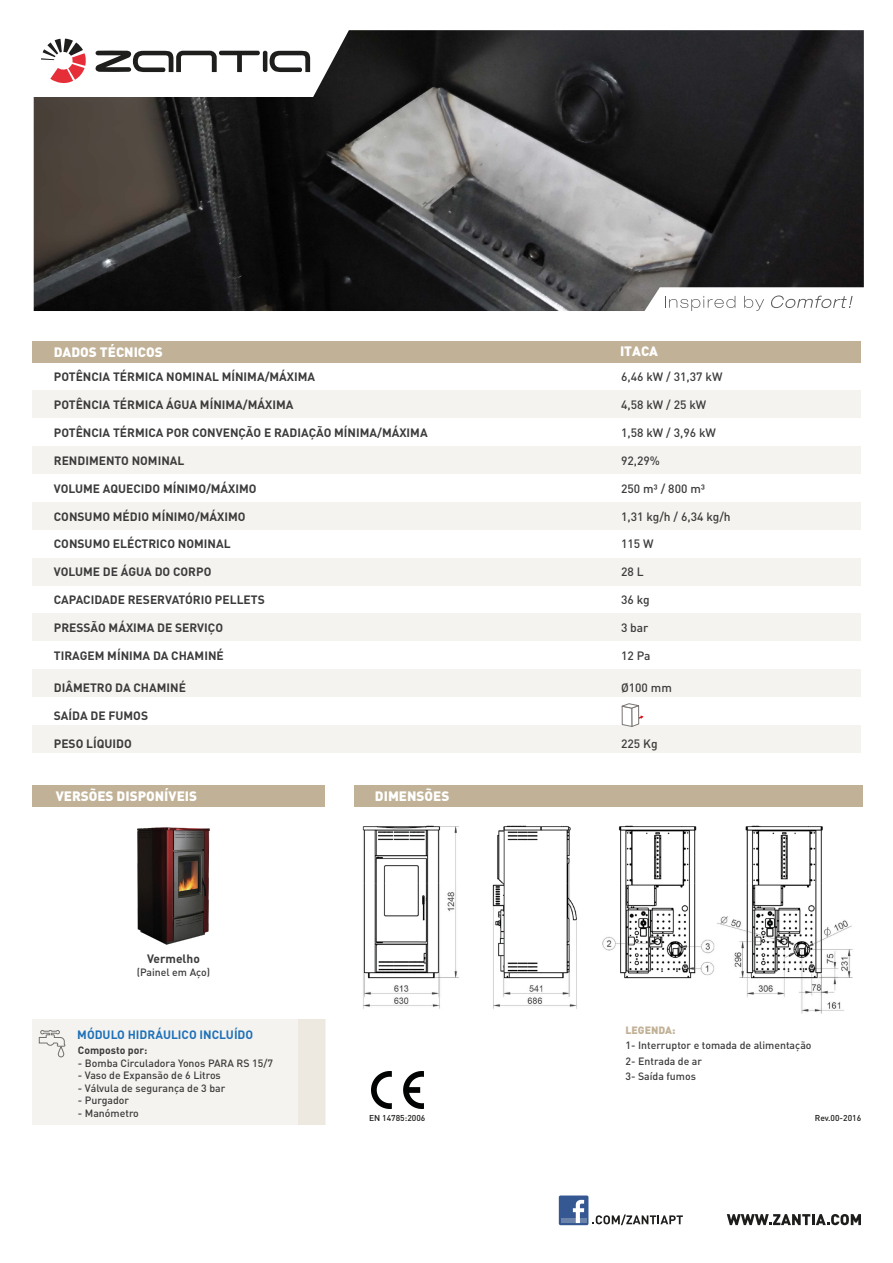
<style>
.page{position:relative;width:893px;height:1263px;background:#fff}
.page>*{position:absolute;margin:0;border:0;box-sizing:border-box;transform-origin:0 0}
.t1{font:900 13.5px "DIN";color:#fff}
.t2{font:700 12px "DIN";color:#3d3c3c}
.t3{font:500 12px "DIN";color:#3d3c3c}
.t4{font:700 12px "DIN";color:#1f71b8}
.t5{font:500 10.5px/15.5px "DIN";color:#3d3c3c}
.t6{font:700 10.5px "DIN";color:#3d3c3c}
.t7{font:900 10.5px "DIN";color:#c1b196}
.t8{font:500 8.4px "DIN";color:#1d1d1b}
</style>
<div class="page">
<img style="left:362px;top:825px;width:491px;height:189px">
<div style="left:33px;top:1019px;width:292px;height:106px;background:#f5f3ef"></div>
<div style="left:298px;top:1019px;width:27px;height:106px;background:#ede9e1"></div>
<img style="left:34px;top:30px;width:830px;height:281px">
<svg style="left:270px;top:51px;width:40px;height:21px"></svg>
<hr style="left:263px;top:51px;width:4px;height:21px;background:#1e1e1c;border-radius:2px">
<hr style="left:219px;top:51px;width:41px;height:4px;background:#1e1e1c;border-radius:2px">
<svg style="left:41px;top:39px;width:45px;height:45px"></svg>
<svg style="left:94px;top:50px;width:123px;height:22px"></svg>
<svg style="left:592px;top:1214px;width:91px;height:11px"></svg>
<svg style="left:727px;top:1214px;width:134px;height:11px"></svg>
<div style="left:559px;top:1195px;width:29px;height:30px;background:#355892;border-radius:2px"></div>
<hr style="left:561px;top:1219px;width:25px;height:4px;background:#6c84ac">
<svg style="left:573px;top:1200px;width:11px;height:23px"></svg>
<svg style="left:665px;top:296px;width:70px;height:15px"></svg>
<svg style="left:744px;top:296px;width:20px;height:15px"></svg>
<svg style="left:771px;top:295px;width:82px;height:13px"></svg>
<div style="left:33px;top:785px;width:292px;height:21px;background:#c1b196"></div>
<div style="left:354px;top:785px;width:508px;height:21px;background:#c1b196"></div>
<svg style="left:621px;top:703px;width:22px;height:22px"></svg>
<div style="left:33px;top:341px;width:828px;height:21px;background:#c1b196"></div>
<div style="left:33px;top:390px;width:828px;height:28px;background:#f5f3ef"></div>
<div style="left:33px;top:446px;width:828px;height:28px;background:#f5f3ef"></div>
<div style="left:33px;top:502px;width:828px;height:28px;background:#f5f3ef"></div>
<div style="left:33px;top:557px;width:828px;height:28px;background:#f5f3ef"></div>
<div style="left:33px;top:613px;width:828px;height:28px;background:#f5f3ef"></div>
<div style="left:33px;top:669px;width:828px;height:28px;background:#f5f3ef"></div>
<div style="left:33px;top:725px;width:828px;height:28px;background:#f5f3ef"></div>
<svg style="left:39px;top:1030px;width:27px;height:28px"></svg>
<img style="left:138px;top:828px;width:71px;height:116px">
<img style="left:371px;top:1071px;width:52px;height:37px">
<p class="t1" style="left:54px;top:343px;width:110px">DADOS TÉCNICOS</p>
<p class="t1" style="left:620px;top:342px;width:40px">ITACA</p>
<p class="t2" style="left:54px;top:369px;width:263px">POTÊNCIA TÉRMICA NOMINAL MÍNIMA/MÁXIMA</p>
<p class="t3" style="left:621px;top:369px;width:103px">6,46 kW / 31,37 kW</p>
<p class="t2" style="left:54px;top:397px;width:241px">POTÊNCIA TÉRMICA ÁGUA MÍNIMA/MÁXIMA</p>
<p class="t3" style="left:621px;top:397px;width:87px">4,58 kW / 25 kW</p>
<p class="t2" style="left:54px;top:425px;width:375px">POTÊNCIA TÉRMICA POR CONVENÇÃO E RADIAÇÃO MÍNIMA/MÁXIMA</p>
<p class="t3" style="left:621px;top:425px;width:97px">1,58 kW / 3,96 kW</p>
<p class="t2" style="left:54px;top:453px;width:132px">RENDIMENTO NOMINAL</p>
<p class="t3" style="left:621px;top:453px;width:40px">92,29%</p>
<p class="t2" style="left:54px;top:480px;width:204px">VOLUME AQUECIDO MÍNIMO/MÁXIMO</p>
<p class="t3" style="left:621px;top:481px;width:86px">250 m³ / 800 m³</p>
<p class="t2" style="left:54px;top:508px;width:193px">CONSUMO MÉDIO MÍNIMO/MÁXIMO</p>
<p class="t3" style="left:621px;top:509px;width:111px">1,31 kg/h / 6,34 kg/h</p>
<p class="t2" style="left:54px;top:536px;width:178px">CONSUMO ELÉCTRICO NOMINAL</p>
<p class="t3" style="left:621px;top:536px;width:34px">115 W</p>
<p class="t2" style="left:54px;top:564px;width:159px">VOLUME DE ÁGUA DO CORPO</p>
<p class="t3" style="left:621px;top:564px;width:24px">28 L</p>
<p class="t2" style="left:54px;top:592px;width:212px">CAPACIDADE RESERVATÓRIO PELLETS</p>
<p class="t3" style="left:621px;top:592px;width:30px">36 kg</p>
<p class="t2" style="left:54px;top:620px;width:171px">PRESSÃO MÁXIMA DE SERVIÇO</p>
<p class="t3" style="left:621px;top:620px;width:29px">3 bar</p>
<p class="t2" style="left:54px;top:648px;width:171px">TIRAGEM MÍNIMA DA CHAMINÉ</p>
<p class="t3" style="left:621px;top:648px;width:31px">12 Pa</p>
<p class="t2" style="left:54px;top:680px;width:134px">DIÂMETRO DA CHAMINÉ</p>
<p class="t3" style="left:621px;top:680px;width:52px">Ø100 mm</p>
<p class="t2" style="left:54px;top:708px;width:96px">SAÍDA DE FUMOS</p>
<p class="t2" style="left:54px;top:735px;width:79px">PESO LÍQUIDO</p>
<p class="t3" style="left:621px;top:736px;width:38px">225 Kg</p>
<p class="t1" style="left:56px;top:787px;width:143px">VERSÕES DISPONÍVEIS</p>
<p class="t1" style="left:375px;top:787px;width:76px">DIMENSÕES</p>
<p class="t2" style="left:147px;top:951px;width:54px">Vermelho</p>
<p class="t5" style="left:137px;top:964px;width:75px">(Painel em Aço)</p>
<p class="t4" style="left:77px;top:1026px;width:178px">MÓDULO HIDRÁULICO INCLUÍDO</p>
<p class="t6" style="left:78px;top:1043px;width:71px">Composto por:</p>
<p class="t5" style="left:78px;top:1055px;width:197px">- Bomba Circuladora Yonos PARA RS 15/7</p>
<p class="t5" style="left:78px;top:1067px;width:144px">- Vaso de Expansão de 6 Litros</p>
<p class="t5" style="left:78px;top:1080px;width:149px">- Válvula de segurança de 3 bar</p>
<p class="t5" style="left:78px;top:1092px;width:53px">- Purgador</p>
<p class="t5" style="left:78px;top:1105px;width:63px">- Manómetro</p>
<p class="t7" style="left:625px;top:1023px;width:51px">LEGENDA:</p>
<p class="t5" style="left:625px;top:1037px;width:188px">1- Interruptor e tomada de alimentação<br>2- Entrada de ar<br>3- Saída fumos</p>
<p class="t8" style="left:369px;top:1112px;width:58px">EN 14785:2006</p>
<p class="t8" style="left:815px;top:1112px;width:48px">Rev.00-2016</p>
</div>
